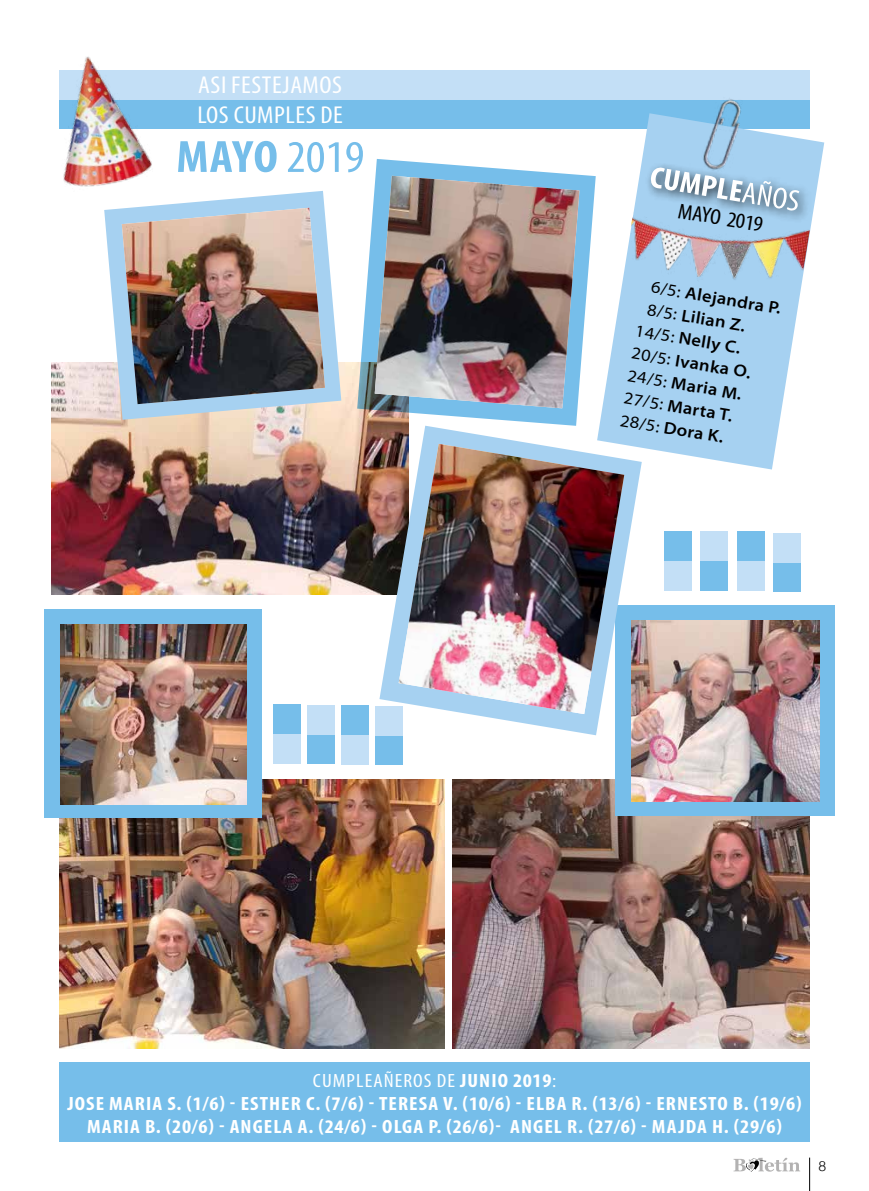
<style>
.page{position:relative;width:869px;height:1191px;background:#fff}
.page>*{position:absolute;margin:0;border:0;box-sizing:border-box;transform-origin:0 0}
.t1{font:700 condensed 45.5px "Myriad Pro";color:#76beea;scale:1.11 1}
.t2{font:condensed 24.5px/29.6px "Myriad Pro";letter-spacing:.02em;color:#fff;scale:1.11 1}
.t3{font:condensed 21.7px "Myriad Pro";color:#000;scale:1.11 1}
.t4{font:700 condensed 19.25px/22.8px "Myriad Pro";letter-spacing:.05em;color:#fff;text-align:center;scale:1.11 1}
.t5{font:600 semi-expanded 17.15px "Myriad Pro";color:#000}
.t6{font:300 14px "Helvetica";color:#000}
.s1{font-weight:400}
</style>
<div class="page">
<hr style="left:809px;top:1157px;width:1px;height:34px;background:#000">
<svg style="left:733px;top:1157px;width:66px;height:14px"></svg>
<img style="left:51px;top:362px;width:328px;height:233px">
<div style="left:60px;top:99px;width:749px;height:30px;background:#76beea"></div>
<div style="left:60px;top:70px;width:749px;height:29px;background:#c3dff6"></div>
<svg style="left:599px;top:113px;width:224px;height:357px;fill:#a6d1f1"></svg>
<img style="left:623px;top:199px;width:186px;height:91px">
<div style="left:644px;top:162px;width:167px;height:62px;background:#000;opacity:.75"></div>
<svg style="left:650px;top:167px;width:149px;height:44px"></svg>
<img style="left:698px;top:98px;width:45px;height:76px">
<div style="left:59px;top:1062px;width:750px;height:79px;background:#76beea"></div>
<img style="left:59px;top:56px;width:107px;height:131px">
<img style="left:452px;top:779px;width:357px;height:269px">
<img style="left:60px;top:779px;width:384px;height:269px">
<div style="left:615px;top:605px;width:219px;height:210px;background:#76beea"></div>
<img style="left:631px;top:620px;width:188px;height:181px">
<div style="left:44px;top:609px;width:217px;height:209px;background:#76beea"></div>
<img style="left:60px;top:625px;width:186px;height:179px">
<svg style="left:104px;top:191px;width:237px;height:229px"></svg>
<img style="left:122px;top:208px;width:203px;height:196px">
<svg style="left:357px;top:159px;width:238px;height:267px"></svg>
<img style="left:374px;top:176px;width:205px;height:232px">
<svg style="left:379px;top:426px;width:262px;height:309px"></svg>
<img style="left:398px;top:444px;width:226px;height:270px">
<div style="left:273px;top:704px;width:28px;height:30px;background:#76beea"></div>
<div style="left:273px;top:734px;width:28px;height:30px;background:#c3dff6"></div>
<div style="left:663px;top:531px;width:28px;height:30px;background:#76beea"></div>
<div style="left:663px;top:561px;width:28px;height:30px;background:#c3dff6"></div>
<div style="left:700px;top:561px;width:27px;height:30px;background:#76beea"></div>
<div style="left:700px;top:531px;width:27px;height:30px;background:#c3dff6"></div>
<div style="left:736px;top:531px;width:28px;height:30px;background:#76beea"></div>
<div style="left:736px;top:561px;width:28px;height:29px;background:#c3dff6"></div>
<div style="left:306px;top:734px;width:28px;height:30px;background:#76beea"></div>
<div style="left:306px;top:704px;width:28px;height:30px;background:#c3dff6"></div>
<div style="left:341px;top:705px;width:28px;height:30px;background:#76beea"></div>
<div style="left:341px;top:735px;width:28px;height:30px;background:#c3dff6"></div>
<div style="left:375px;top:735px;width:27px;height:30px;background:#76beea"></div>
<div style="left:375px;top:705px;width:27px;height:30px;background:#c3dff6"></div>
<div style="left:773px;top:562px;width:27px;height:30px;background:#76beea"></div>
<div style="left:773px;top:533px;width:27px;height:29px;background:#c3dff6"></div>
<p class="t2" style="left:197px;top:71px;width:132px">ASI FESTEJAMOS<br>LOS CUMPLES DE</p>
<h1 class="t1" style="left:176px;top:132px;width:171px">MAYO <span class="s1">2019</span></h1>
<p class="t3" style="left:680px;top:198px;width:78px;rotate:10deg">MAYO 2019</p>
<p class="t5" style="left:652px;top:278px;width:133px;rotate:9deg"><span class="s1">6/5:</span> Alejandra P.</p>
<p class="t5" style="left:648px;top:300px;width:100px;rotate:9deg"><span class="s1">8/5:</span> Lilian Z.</p>
<p class="t5" style="left:636px;top:321px;width:108px;rotate:9deg"><span class="s1">14/5:</span> Nelly C.</p>
<p class="t5" style="left:632px;top:344px;width:122px;rotate:9deg"><span class="s1">20/5:</span> Ivanka O.</p>
<p class="t5" style="left:629px;top:366px;width:117px;rotate:9deg"><span class="s1">24/5:</span> Maria M.</p>
<p class="t5" style="left:625px;top:389px;width:111px;rotate:9deg"><span class="s1">27/5:</span> Marta T.</p>
<p class="t5" style="left:621px;top:411px;width:106px;rotate:9deg"><span class="s1">28/5:</span> Dora K.</p>
<p class="t4" style="left:67px;top:1069px;width:662px"><span class="s1">CUMPLEAÑEROS DE</span> JUNIO 2019<span class="s1">:<br></span>JOSE MARIA S. (1/6) - ESTHER C. (7/6) - TERESA V. (10/6) - ELBA R. (13/6) - ERNESTO B. (19/6)<br>MARIA B. (20/6) - ANGELA A. (24/6) - OLGA P. (26/6)- ANGEL R. (27/6) - MAJDA H. (29/6)</p>
<p class="t6" style="left:818px;top:1157px;width:9px">8</p>
</div>
